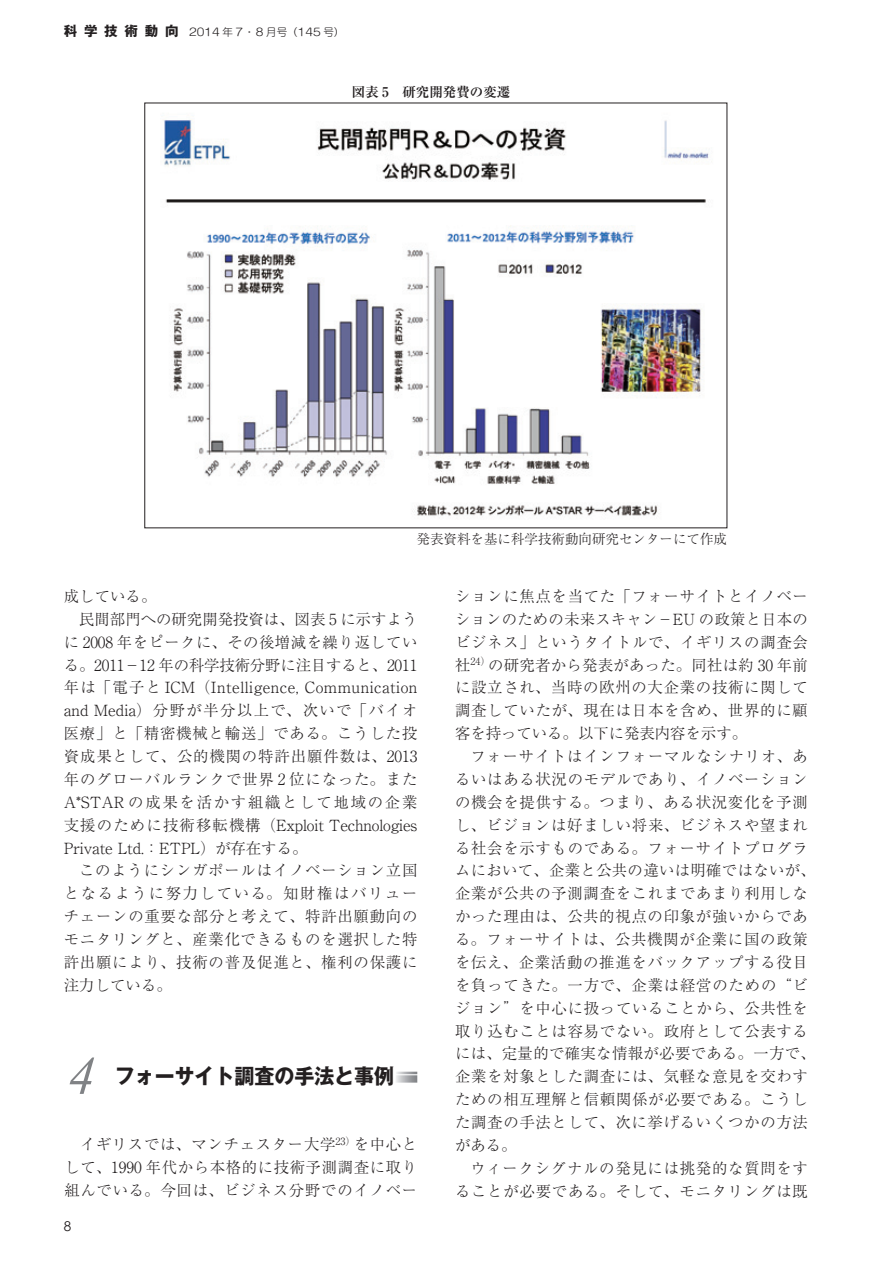
<style>
.page{position:relative;width:893px;height:1263px;background:#fff}
.page>*{position:absolute;margin:0;border:0;box-sizing:border-box;transform-origin:0 0}
.t1{font:italic 54px "Times New Roman";color:#808285}
.t2{font:21px "Gothic MB101 Pro Bold 90 pv RKSJ H";color:#231f20;scale:.95 1}
.t3{font:15.3px/22.8px "Ryumin Pro Light 90 pv RKSJ H";letter-spacing:.05em;color:#231f20}
.t4{font:13.5px "Ryumin Pro Light 90 pv RKSJ H";color:#231f20}
.t5{font:13.5px "Ryumin Pro Bold 90 pv RKSJ H";color:#231f20}
.t6{font:13.5px "Century Gothic";color:#231f20}
.t7{font:10.5px "Shin M Go Pro Light 90 pv RKSJ H";color:#231f20;scale:1.2 1}
.s1{font-family:"Gothic MB101 Pro Bold 90 pv RKSJ H";font-size:13.5px}
</style>
<div class="page">
<img style="left:164px;top:120px;width:545px;height:396px">
<svg style="left:396px;top:1075px;width:21px;height:7px"></svg>
<svg style="left:396px;top:1072px;width:21px;height:2px"></svg>
<p class="t7" style="left:64px;top:29px;width:235px"><span class="s1">科学技術動向</span> 2014 年 7・8 月号（145 号）</p>
<p class="t5" style="left:352px;top:87px;width:160px">図表 5　研究開発費の変遷</p>
<p class="t4" style="left:417px;top:534px;width:312px">発表資料を基に科学技術動向研究センターにて作成</p>
<p class="t3" style="left:64px;top:587px;width:355px">成している。<br>　民間部門への研究開発投資は、図表 5 に示すように 2008 年をピークに、その後増減を繰り返している。2011－12 年の科学技術分野に注目すると、2011年は「電子と ICM（Intelligence, Communication and Media）分野が半分以上で、次いで「バイオ医療」と「精密機械と輸送」である。こうした投資成果として、公的機関の特許出願件数は、2013年のグローバルランクで世界 2 位になった。また<br>A*STAR の成果を活かす組織として地域の企業支援のために技術移転機構（Exploit Technologies<br>Private Ltd.：ETPL）が存在する。<br>　このようにシンガポールはイノベーション立国となるように努力している。知財権はバリューチェーンの重要な部分と考えて、特許出願動向のモニタリングと、産業化できるものを選択した特許出願により、技術の普及促進と、権利の保護に注力している。</p>
<h1 class="t1" style="left:68px;top:1045px;width:28px">4</h1>
<h2 class="t2" style="left:115px;top:1068px;width:296px">フォーサイト調査の手法と事例</h2>
<p class="t3" style="left:64px;top:1135px;width:354px;text-align:justify">　イギリスでは、マンチェスター大学<sup>23）</sup>を中心として、1990 年代から本格的に技術予測調査に取り組んでいる。今回は、ビジネス分野でのイノベー</p>
<p class="t6" style="left:64px;top:1217px;width:9px">8</p>
<p class="t3" style="left:455px;top:587px;width:362px">ションに焦点を当てた「フォーサイトとイノベーションのための未来スキャン－EU の政策と日本のビジネス」というタイトルで、イギリスの調査会社<sup>24）</sup>の研究者から発表があった。同社は約 30 年前に設立され、当時の欧州の大企業の技術に関して調査していたが、現在は日本を含め、世界的に顧客を持っている。以下に発表内容を示す。<br>　フォーサイトはインフォーマルなシナリオ、あるいはある状況のモデルであり、イノベーションの機会を提供する。つまり、ある状況変化を予測し、ビジョンは好ましい将来、ビジネスや望まれる社会を示すものである。フォーサイトプログラムにおいて、企業と公共の違いは明確ではないが、企業が公共の予測調査をこれまであまり利用しなかった理由は、公共的視点の印象が強いからである。フォーサイトは、公共機関が企業に国の政策を伝え、企業活動の推進をバックアップする役目を負ってきた。一方で、企業は経営のための“ビジョン”を中心に扱っていることから、公共性を取り込むことは容易でない。政府として公表するには、定量的で確実な情報が必要である。一方で、企業を対象とした調査には、気軽な意見を交わすための相互理解と信頼関係が必要である。こうした調査の手法として、次に挙げるいくつかの方法がある。<br>　ウィークシグナルの発見には挑発的な質問をすることが必要である。そして、モニタリングは既</p>
</div>
